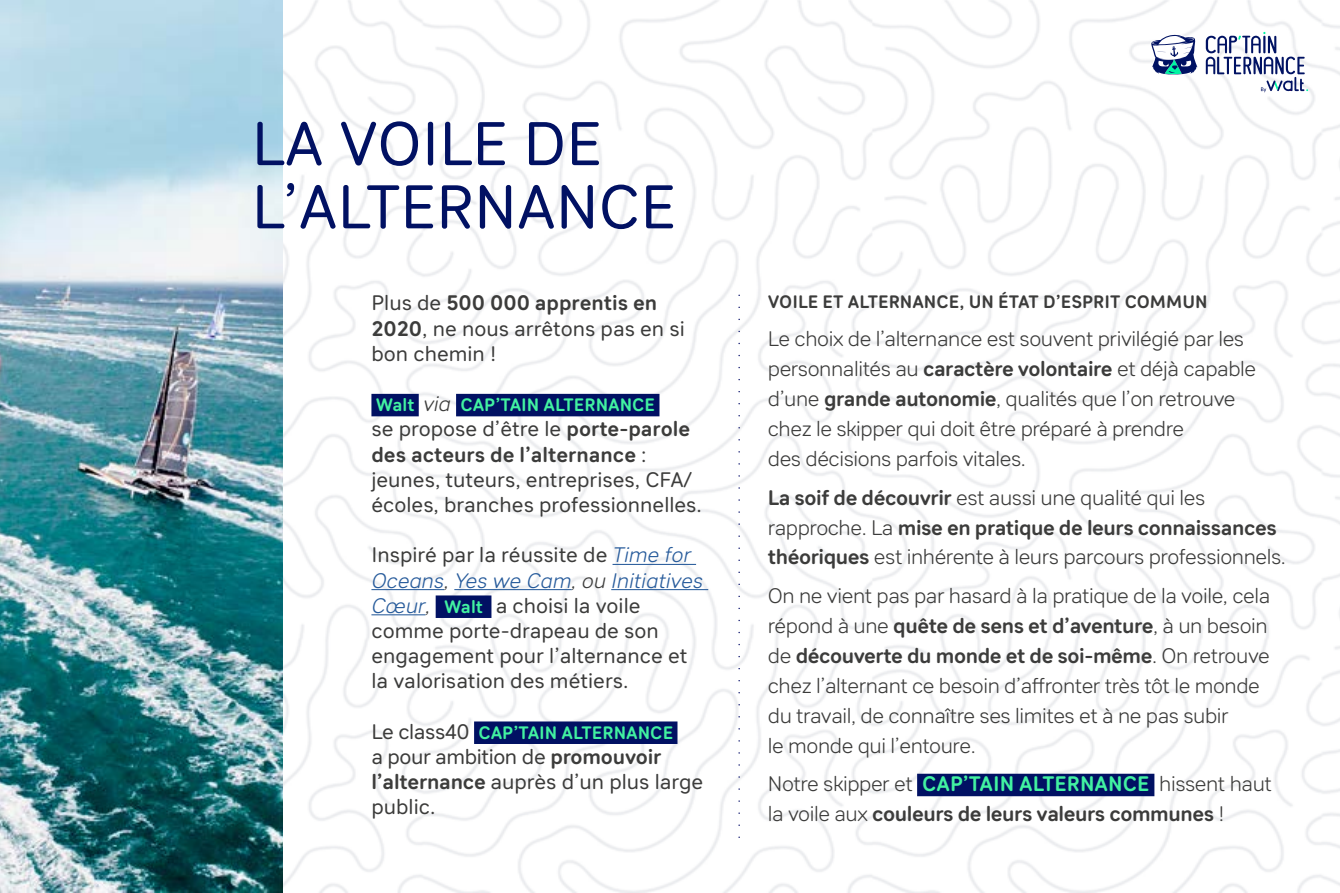
<style>
.page{position:relative;width:1340px;height:893px;background:#fff}
.page>*{position:absolute;margin:0;border:0;box-sizing:border-box;transform-origin:0 0}
.t1{font:61.5px/63.2px "Sebino Soft";color:#011163}
.t2{font:300 21px/30px "Sebino Soft";letter-spacing:-.02em;color:#3c3c3b}
.t3{font:21px/25.2px "Sebino Soft";color:#3c3c3b}
.t4{font:700 18px "Sebino Soft";color:#42f2a1}
.t5{font:700 18px "Sebino Soft";color:#3c3c3b}
.s1{font-weight:700}
.s2{font-weight:300;font-style:italic;font-size:21px;color:#3c3c3b}
.s3{font-weight:300;font-style:italic;color:#275b9b}
.s4{font-weight:300;font-style:italic}
.s5{font-weight:700;font-size:18px;color:#42f2a1}
.s6{font-weight:400;font-size:21px;color:#3c3c3b}
.s7{font-weight:700;color:#42f2a1}
</style>
<div class="page">
<img style="left:283px;top:0;width:1056px;height:893px">
<img style="left:0;top:0;width:283px;height:893px">
<svg style="left:738px;top:295px;width:2px;height:542px"></svg>
<div style="left:371px;top:394px;width:48px;height:22px;background:#011163"></div>
<div style="left:456px;top:394px;width:203px;height:22px;background:#011163"></div>
<hr style="left:612px;top:564px;width:84px;height:1px;background:#275b9b">
<hr style="left:371px;top:589px;width:73px;height:1px;background:#275b9b">
<hr style="left:454px;top:589px;width:117px;height:1px;background:#275b9b">
<hr style="left:611px;top:589px;width:97px;height:1px;background:#275b9b">
<hr style="left:371px;top:614px;width:54px;height:1px;background:#275b9b">
<div style="left:435px;top:595px;width:56px;height:23px;background:#011163"></div>
<div style="left:474px;top:721px;width:203px;height:23px;background:#011163"></div>
<svg style="left:1150px;top:34px;width:49px;height:42px"></svg>
<svg style="left:1205px;top:32px;width:102px;height:60px"></svg>
<div style="left:917px;top:774px;width:237px;height:22px;background:#011163"></div>
<h1 class="t1" style="left:252px;top:114px;width:426px">LA VOILE DE<br>L’ALTERNANCE</h1>
<p class="t3" style="left:371px;top:291px;width:315px">Plus de <span class="s1">500 000 apprentis en<br>2020</span>, ne nous arrêtons pas en si bon chemin !</p>
<p class="t4" style="left:376px;top:395px;width:281px">Walt <span class="s2">via</span> CAP’TAIN ALTERNANCE</p>
<p class="t3" style="left:371px;top:417px;width:332px">se propose d’être le <span class="s1">porte-parole des acteurs de l’alternance</span> : jeunes, tuteurs, entreprises, CFA/ écoles, branches professionnelles.</p>
<p class="t3" style="left:371px;top:543px;width:333px">Inspiré par la réussite de <span class="s3">Time for<br>Oceans</span><span class="s4">,</span> <span class="s3">Yes we Cam</span><span class="s4">, ou</span> <span class="s3">Initiatives<br>Cœur</span><span class="s4">,</span> <span class="s5">Walt</span> a choisi la voile comme porte-drapeau de son engagement pour l’alternance et la valorisation des métiers.</p>
<p class="t4" style="left:371px;top:722px;width:303px"><span class="s6">Le class40</span> CAP’TAIN ALTERNANCE</p>
<p class="t3" style="left:371px;top:744px;width:333px">a pour ambition de <span class="s1">promouvoir l’alternance</span> auprès d’un plus large public.</p>
<p class="t5" style="left:767px;top:292px;width:441px">VOILE ET ALTERNANCE, UN ÉTAT D’ESPRIT COMMUN</p>
<p class="t2" style="left:767px;top:325px;width:490px">Le choix de l’alternance est souvent privilégié par les personnalités au <span class="s1">caractère volontaire</span> et déjà capable d’une <span class="s1">grande autonomie</span>, qualités que l’on retrouve chez le skipper qui doit être préparé à prendre<br>des décisions parfois vitales.</p>
<p class="t2" style="left:767px;top:483px;width:519px"><span class="s1">La soif de découvrir</span> est aussi une qualité qui les rapproche. La <span class="s1">mise en pratique de leurs connaissances théoriques</span> est inhérente à leurs parcours professionnels.</p>
<p class="t2" style="left:767px;top:581px;width:504px">On ne vient pas par hasard à la pratique de la voile, cela répond à une <span class="s1">quête de sens et d’aventure</span>, à un besoin de <span class="s1">découverte du monde et de soi-même</span>. On retrouve chez l’alternant ce besoin d’affronter très tôt le monde du travail, de connaître ses limites et à ne pas subir<br>le monde qui l’entoure.</p>
<p class="t2" style="left:767px;top:769px;width:505px">Notre skipper et <span class="s7">CAP’TAIN ALTERNANCE</span> hissent haut la voile aux <span class="s1">couleurs de leurs valeurs communes</span> !</p>
</div>
